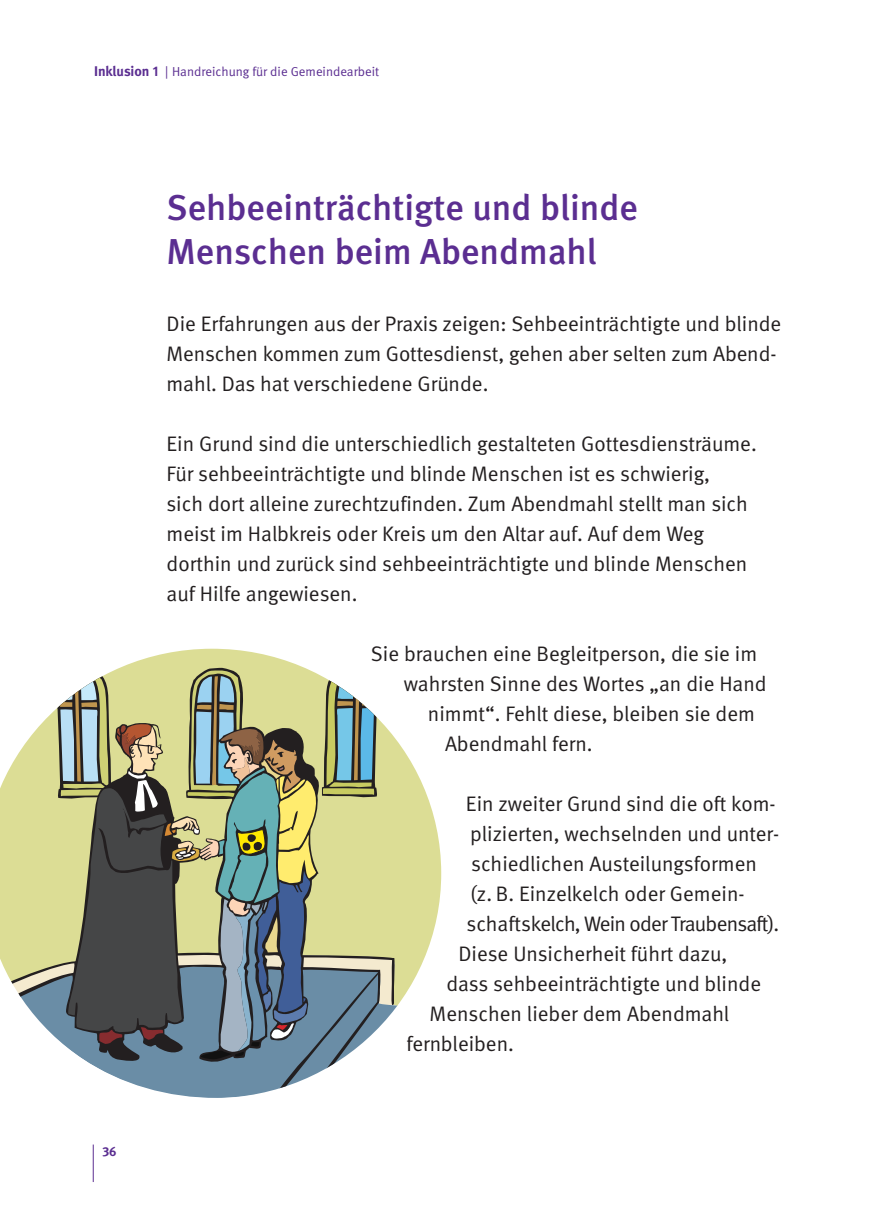
<style>
.page{position:relative;width:874px;height:1225px;background:#fff}
.page>*{position:absolute;margin:0;border:0;box-sizing:border-box;transform-origin:0 0}
.t1{font:500 36px/44px "DGUV Meta";color:#5b2e91}
.t2{font:21px/30px "DGUV Meta";color:#231f20}
.t3{font:21px "DGUV Meta";letter-spacing:-.035em;color:#231f20}
.t4{font:13px "DGUV Meta";color:#5b2e91}
.t5{font:700 13px "DGUV Meta";color:#5b2e91}
.s1{font-weight:700;font-size:14px}
</style>
<div class="page">
<hr style="left:93px;top:1144px;width:1px;height:38px;background:#5b2e91">
<svg style="left:0;top:648px;width:441px;height:340px"></svg>
<svg style="left:153px;top:965px;width:256px;height:133px"></svg>
<svg style="left:8px;top:668px;width:386px;height:422px;background:#9ca58e"></svg>
<p class="t4" style="left:94px;top:66px;width:286px"><span class="s1">Inklusion 1</span> | Handreichung für die Gemeindearbeit</p>
<h1 class="t1" style="left:166px;top:188px;width:472px">Sehbeeinträchtigte und blinde<br>Menschen beim Abendmahl</h1>
<p class="t2" style="left:166px;top:310px;width:616px">Die Erfahrungen aus der Praxis zeigen: Sehbeeinträchtigte und blinde<br>Menschen kommen zum Gottesdienst, gehen aber selten zum Abend - mahl. Das hat verschiedene Gründe.</p>
<p class="t2" style="left:166px;top:430px;width:591px">Ein Grund sind die unterschiedlich gestalteten Gottesdiensträume.<br>Für sehbeeinträchtigte und blinde Menschen ist es schwierig,<br>sich dort alleine zurechtzufinden. Zum Abendmahl stellt man sich meist im Halbkreis oder Kreis um den Altar auf. Auf dem Weg dorthin und zurück sind sehbeeinträchtigte und blinde Menschen auf Hilfe angewiesen.</p>
<p class="t2" style="left:371px;top:640px;width:387px">Sie brauchen eine Begleitperson, die sie im</p>
<p class="t2" style="left:403px;top:670px;width:364px">wahrsten Sinne des Wortes „an die Hand</p>
<p class="t2" style="left:427px;top:700px;width:328px">nimmt“. Fehlt diese, bleiben sie dem</p>
<p class="t2" style="left:445px;top:730px;width:149px">Abendmahl fern.</p>
<p class="t5" style="left:102px;top:1146px;width:16px">36</p>
<p class="t2" style="left:465px;top:790px;width:311px">Ein zweiter Grund sind die oft kom-</p>
<p class="t2" style="left:470px;top:820px;width:310px">plizierten, wechselnden und unter-</p>
<p class="t2" style="left:471px;top:850px;width:287px">schiedlichen Aus teilungs formen</p>
<p class="t2" style="left:470px;top:880px;width:276px">(z. B. Einzel kelch oder Gemein -</p>
<p class="t3" style="left:466px;top:916px;width:314px">schafts kelch, Wein oder Traubensaft).</p>
<p class="t2" style="left:458px;top:940px;width:270px">Diese Unsicherheit führt dazu,</p>
<p class="t2" style="left:446px;top:970px;width:316px">dass sehbeeinträchtigte und blinde</p>
<p class="t2" style="left:429px;top:1000px;width:301px">Menschen lieber dem Abend mahl</p>
<p class="t2" style="left:406px;top:1030px;width:109px">fernbleiben.</p>
</div>
